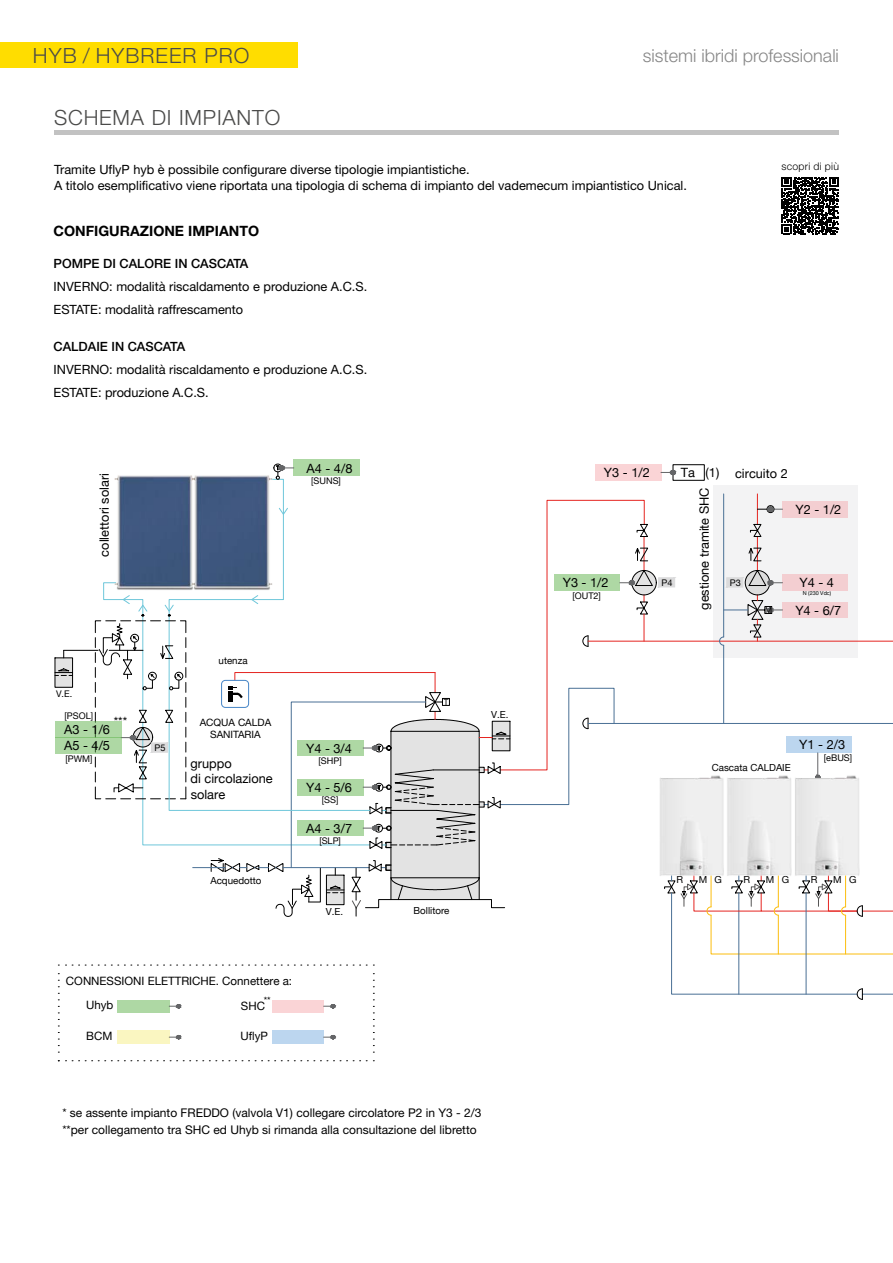
<style>
.page{position:relative;width:893px;height:1263px;background:#fff}
.page>*{position:absolute;margin:0;border:0;box-sizing:border-box;transform-origin:0 0}
.t1{font:300 21px "Helvetica Neue";letter-spacing:.04em;color:#4a4a49}
.t2{font:300 18px "Helvetica Neue";color:#878787}
.t3{font:700 14.25px "Helvetica Neue";color:#000}
.t4{font:12.75px/22.8px "Helvetica Neue";color:#000}
.t5{font:12.75px/15.1px "Helvetica Neue";color:#000}
.t6{font:500 12.75px "Helvetica Neue";color:#000}
.t7{font:12px/16.5px "Helvetica Neue";color:#000}
.t8{font:11.55px "Helvetica Neue";color:#000}
.t9{font:300 10.5px "Helvetica Neue";letter-spacing:.02em;color:#000}
.t10{font:10.2px/12.1px "Helvetica Neue";color:#000;text-align:center}
.t11{font:10.05px "Helvetica Neue";color:#000}
.t12{font:9.75px "Helvetica Neue";color:#000}
.t13{font:9.15px "Helvetica Neue";color:#000}
.t14{font:8.1px "Helvetica Neue";color:#000}
.t15{font:5.55px "Helvetica Neue";color:#000}
</style>
<div class="page">
<hr style="left:54px;top:131px;width:785px;height:4px;background:#c2c2c2">
<div style="left:0;top:42px;width:298px;height:26px;background:#fd0"></div>
<svg style="left:169px;top:1035px;width:11px;height:5px"></svg>
<svg style="left:324px;top:1035px;width:11px;height:5px"></svg>
<hr style="left:64px;top:650px;width:34px;height:1px;background:#000">
<svg style="left:54px;top:650px;width:19px;height:38px"></svg>
<svg style="left:92px;top:463px;width:801px;height:550px"></svg>
<img style="left:111px;top:469px;width:78px;height:125px">
<img style="left:189px;top:469px;width:85px;height:125px">
<img style="left:656px;top:771px;width:68px;height:109px">
<img style="left:724px;top:771px;width:67px;height:109px">
<img style="left:791px;top:771px;width:71px;height:109px">
<svg style="left:782px;top:177px;width:57px;height:57px"></svg>
<h1 class="t1" style="left:33px;top:43px;width:218px">HYB / HYBREER PRO</h1>
<h2 class="t2" style="left:643px;top:45px;width:197px">sistemi ibridi professionali</h2>
<h1 class="t1" style="left:54px;top:105px;width:228px">SCHEMA DI IMPIANTO</h1>
<p class="t4" style="left:54px;top:161px;width:634px;line-height:16.5px">Tramite UflyP hyb è possibile configurare diverse tipologie impiantistiche.<br>A titolo esemplificativo viene riportata una tipologia di schema di impianto del vademecum impiantistico Unical.</p>
<p class="t9" style="left:782px;top:160px;width:59px">scopri di più</p>
<p class="t3" style="left:54px;top:222px;width:207px">CONFIGURAZIONE IMPIANTO</p>
<p class="t6" style="left:54px;top:256px;width:196px">POMPE DI CALORE IN CASCATA</p>
<p class="t4" style="left:54px;top:274px;width:315px">INVERNO: modalità riscaldamento e produzione A.C.S.<br>ESTATE: modalità raffrescamento</p>
<p class="t6" style="left:54px;top:339px;width:133px">CALDAIE IN CASCATA</p>
<p class="t4" style="left:54px;top:358px;width:315px">INVERNO: modalità riscaldamento e produzione A.C.S.<br>ESTATE: produzione A.C.S.</p>
<p class="t5" style="left:98px;top:556px;width:85px;rotate:-90deg">collettori solari</p>
<p class="t5" style="left:307px;top:461px;width:47px">A4 - 4/8</p>
<p class="t13" style="left:311px;top:474px;width:31px">[SUNS]</p>
<p class="t13" style="left:56px;top:687px;width:18px">V.E.</p>
<p class="t13" style="left:65px;top:709px;width:30px">[PSOL]</p>
<p class="t5" style="left:114px;top:715px;width:15px">***</p>
<p class="t5" style="left:64px;top:723px;width:47px;line-height:15.8px">A3 - 1/6<br>A5 - 4/5</p>
<p class="t13" style="left:66px;top:752px;width:29px">[PWM]</p>
<p class="t13" style="left:154px;top:741px;width:12px">P5</p>
<p class="t12" style="left:219px;top:654px;width:31px">utenza</p>
<p class="t10" style="left:200px;top:716px;width:73px">ACQUA CALDA<br>SANITARIA</p>
<p class="t5" style="left:191px;top:757px;width:84px">gruppo<br>di circolazione solare</p>
<p class="t12" style="left:210px;top:873px;width:53px">Acquedotto</p>
<p class="t5" style="left:306px;top:741px;width:47px">Y4 - 3/4</p>
<p class="t13" style="left:319px;top:754px;width:25px">[SHP]</p>
<p class="t5" style="left:306px;top:780px;width:47px">Y4 - 5/6</p>
<p class="t5" style="left:306px;top:821px;width:47px">A4 - 3/7</p>
<p class="t13" style="left:322px;top:793px;width:18px">[SS]</p>
<p class="t13" style="left:319px;top:834px;width:23px">[SLP]</p>
<p class="t12" style="left:326px;top:904px;width:19px">V.E.</p>
<p class="t8" style="left:66px;top:972px;width:228px">CONNESSIONI ELETTRICHE. Connettere a:</p>
<p class="t8" style="left:86px;top:997px;width:29px">Uhyb</p>
<p class="t8" style="left:86px;top:1028px;width:28px">BCM</p>
<p class="t11" style="left:264px;top:993px;width:9px">**</p>
<p class="t8" style="left:241px;top:997px;width:26px">SHC</p>
<p class="t8" style="left:241px;top:1028px;width:29px">UflyP</p>
<p class="t14" style="left:444px;top:696px;width:6px">T</p>
<p class="t12" style="left:491px;top:708px;width:19px">V.E.</p>
<p class="t12" style="left:414px;top:903px;width:37px">Bollitore</p>
<p class="t7" style="left:62px;top:1104px;width:421px">* se assente impianto FREDDO (valvola V1) collegare circolatore P2 in Y3 - 2/3 **per collegamento tra SHC ed Uhyb si rimanda alla consultazione del libretto</p>
<p class="t5" style="left:604px;top:466px;width:47px">Y3 - 1/2</p>
<p class="t5" style="left:681px;top:466px;width:109px">Ta (1) circuito 2</p>
<p class="t5" style="left:563px;top:576px;width:47px">Y3 - 1/2</p>
<p class="t13" style="left:572px;top:589px;width:30px">[OUT2]</p>
<p class="t5" style="left:697px;top:610px;width:124px;rotate:-90deg">gestione tramite SHC</p>
<p class="t13" style="left:662px;top:576px;width:12px">P4</p>
<p class="t13" style="left:730px;top:576px;width:12px">P3</p>
<p class="t5" style="left:795px;top:502px;width:47px">Y2 - 1/2</p>
<p class="t5" style="left:799px;top:576px;width:36px">Y4 - 4</p>
<p class="t15" style="left:803px;top:589px;width:30px">N (230 Vdc)</p>
<p class="t14" style="left:765px;top:604px;width:9px">M</p>
<p class="t5" style="left:795px;top:603px;width:47px">Y4 - 6/7</p>
<p class="t5" style="left:799px;top:738px;width:47px">Y1 - 2/3</p>
<p class="t12" style="left:712px;top:761px;width:80px">Cascata CALDAIE</p>
<p class="t13" style="left:824px;top:751px;width:30px">[eBUS]</p>
<p class="t12" style="left:676px;top:872px;width:8px">R</p>
<p class="t12" style="left:699px;top:873px;width:25px">M G</p>
<p class="t12" style="left:744px;top:872px;width:8px">R</p>
<p class="t12" style="left:766px;top:873px;width:25px">M G</p>
<p class="t12" style="left:811px;top:872px;width:8px">R</p>
<p class="t12" style="left:833px;top:873px;width:25px">M G</p>
</div>
